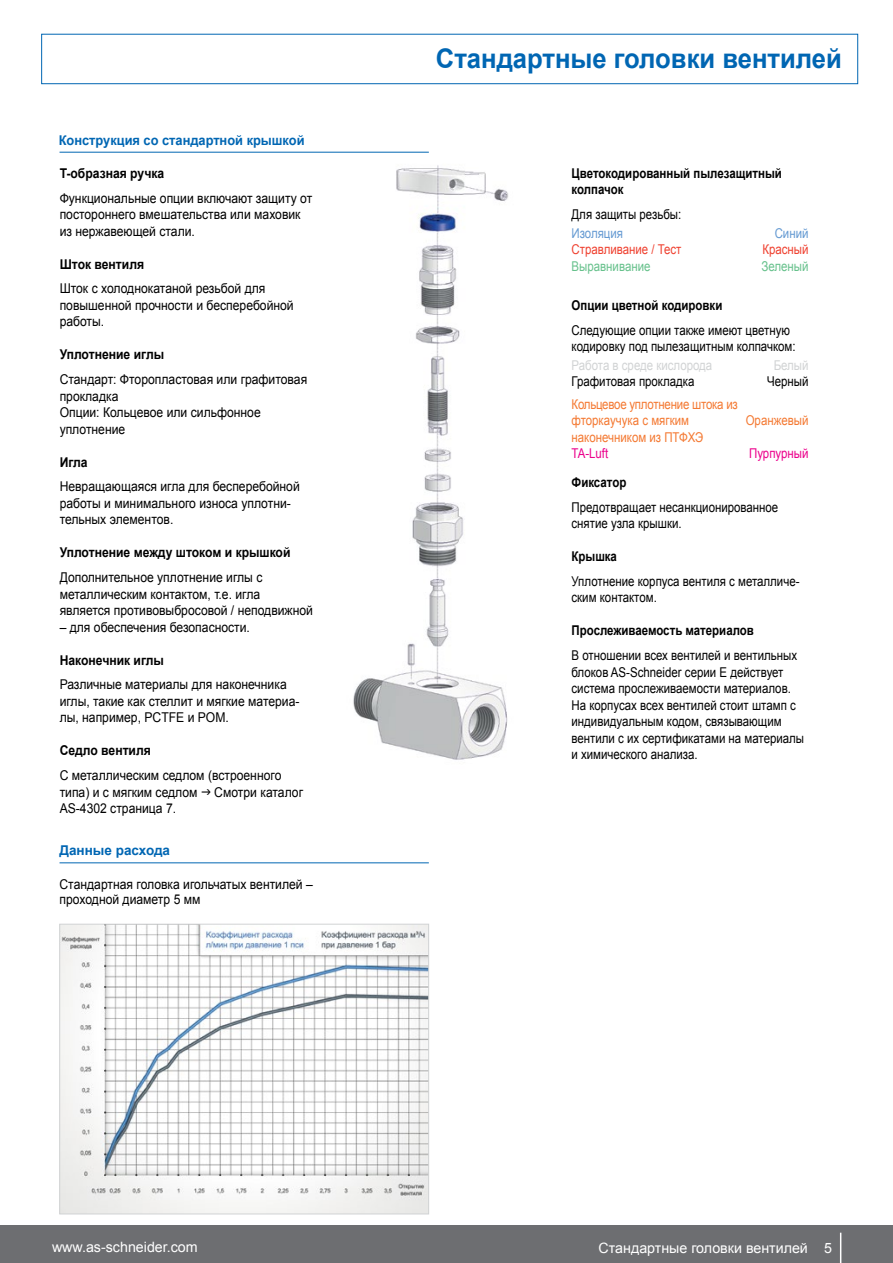
<style>
.page{position:relative;width:893px;height:1263px;background:#fff}
.page>*{position:absolute;margin:0;border:0;box-sizing:border-box;transform-origin:0 0}
.t1{font:700 27px "Arial";color:#0066b3;scale:.95 1}
.t2{font:14.25px "Arial";color:#fff}
.t3{font:13.5px/16.5px "Arial";color:#000;scale:.9 1}
.t4{font:13.5px/16.5px "Arial";color:#000;scale:.85 1}
.t5{font:700 13.5px "Arial";color:#000;scale:.9 1}
.t6{font:700 13.5px/16.5px "Arial";color:#000;scale:.85 1}
.t7{font:13.5px/16.5px "Arial";color:#f47932;scale:.85 1}
.t8{font:700 13.5px "Arial";color:#0066b3;scale:.95 1}
.t9{font:13.5px "Arial";color:#d1d3d4;scale:.85 1}
.t10{font:13.5px "Arial";color:#ef4130;scale:.85 1}
.t11{font:13.5px "Arial";color:#67c18c;scale:.85 1}
.t12{font:13.5px "Arial";color:#ec008c;scale:.85 1}
.t13{font:13.5px "Arial";color:#659ad2;scale:.85 1}
.t14{font:700 13.5px "Arial";color:#0066b3}
</style>
<div class="page">
<div style="left:41px;top:34px;width:817px;height:50px;border:1px solid #0066b3"></div>
<img style="left:353px;top:165px;width:155px;height:595px">
<hr style="left:60px;top:152px;width:369px;height:1px;background:#0066b3">
<hr style="left:60px;top:862px;width:369px;height:1px;background:#0066b3">
<img style="left:62px;top:926px;width:365px;height:286px">
<div style="left:60px;top:924px;width:369px;height:290px;border:1px solid #d1d3d4"></div>
<div style="left:0;top:1225px;width:893px;height:38px;background:#6d6e71"></div>
<hr style="left:840px;top:1233px;width:1px;height:30px;background:#fff">
<p class="t8" style="left:59px;top:131px;width:260px">Конструкция со стандартной крышкой</p>
<p class="t5" style="left:60px;top:164px;width:118px">T-образная ручка</p>
<p class="t3" style="left:60px;top:190px;width:282px">Функциональные опции включают защиту от постороннего вмешательства или маховик из нержавеющей стали.</p>
<p class="t5" style="left:60px;top:255px;width:95px">Шток вентиля</p>
<p class="t3" style="left:60px;top:280px;width:262px">Шток с холоднокатаной резьбой для повышенной прочности и бесперебойной работы.</p>
<p class="t5" style="left:60px;top:345px;width:118px">Уплотнение иглы</p>
<p class="t3" style="left:60px;top:371px;width:277px">Стандарт: Фторопластовая или графитовая прокладка<br>Опции: Кольцевое или сильфонное уплотнение</p>
<p class="t5" style="left:60px;top:453px;width:33px">Игла</p>
<p class="t3" style="left:60px;top:478px;width:268px">Невращающаяся игла для бесперебойной работы и минимального износа уплотни&shy;тельных элементов.</p>
<p class="t5" style="left:60px;top:544px;width:258px">Уплотнение между штоком и крышкой</p>
<p class="t3" style="left:60px;top:569px;width:283px">Дополнительное уплотнение иглы с металлическим контактом, т.е. игла является противовыбросовой / неподвижной</p>
<p class="t3" style="left:60px;top:619px;width:213px">– для обеспечения безопасности.</p>
<p class="t5" style="left:60px;top:651px;width:117px">Наконечник иглы</p>
<p class="t3" style="left:60px;top:676px;width:268px">Различные материалы для наконечника иглы, такие как стеллит и мягкие материа&shy;лы, например, PCTFE и POM.</p>
<p class="t5" style="left:60px;top:742px;width:103px">Седло вентиля</p>
<p class="t3" style="left:60px;top:767px;width:272px">С металлическим седлом (встроенного типа) и с мягким седлом Смотри каталог<br>AS-4302 страница 7.</p>
<p class="t14" style="left:60px;top:841px;width:112px">Данные расхода</p>
<p class="t3" style="left:60px;top:877px;width:283px;line-height:15px">Стандартная головка игольчатых вентилей – проходной диаметр 5 мм</p>
<h1 class="t1" style="left:436px;top:40px;width:429px">Стандартные головки вентилей</h1>
<p class="t6" style="left:571px;top:165px;width:249px">Цветокодированный пылезащитный колпачок</p>
<p class="t4" style="left:571px;top:206px;width:131px">Для защиты резьбы:</p>
<p class="t13" style="left:571px;top:224px;width:62px">Изоляция</p>
<p class="t13" style="left:775px;top:224px;width:41px">Синий</p>
<p class="t10" style="left:571px;top:241px;width:131px">Стравливание / Тест</p>
<p class="t10" style="left:762px;top:241px;width:56px">Красный</p>
<p class="t11" style="left:571px;top:257px;width:94px">Выравнивание</p>
<p class="t11" style="left:761px;top:257px;width:57px">Зеленый</p>
<p class="t6" style="left:571px;top:297px;width:179px">Опции цветной кодировки</p>
<p class="t4" style="left:571px;top:322px;width:265px">Следующие опции также имеют цветную кодировку под пылезащитным колпачком:</p>
<p class="t9" style="left:571px;top:356px;width:167px">Работа в среде кислорода</p>
<p class="t9" style="left:774px;top:356px;width:43px">Белый</p>
<p class="t4" style="left:571px;top:373px;width:146px">Графитовая прокладка</p>
<p class="t4" style="left:767px;top:373px;width:50px">Черный</p>
<p class="t7" style="left:571px;top:396px;width:197px">Кольцевое уплотнение штока из фторкаучука с мягким наконечником из ПТФХЭ</p>
<p class="t7" style="left:746px;top:412px;width:75px">Оранжевый</p>
<p class="t12" style="left:571px;top:445px;width:45px">TA-Luft</p>
<p class="t12" style="left:749px;top:445px;width:71px">Пурпурный</p>
<p class="t6" style="left:571px;top:474px;width:66px">Фиксатор</p>
<p class="t4" style="left:571px;top:499px;width:245px">Предотвращает несанкционированное снятие узла крышки.</p>
<p class="t6" style="left:571px;top:548px;width:55px">Крышка</p>
<p class="t4" style="left:571px;top:573px;width:270px">Уплотнение корпуса вентиля с металличе&shy;ским контактом.</p>
<p class="t6" style="left:571px;top:623px;width:216px">Прослеживаемость материалов</p>
<p class="t4" style="left:571px;top:647px;width:275px">В отношении всех вентилей и вентильных блоков AS-Schneider серии Е действует система прослеживаемости материалов.<br>На корпусах всех вентилей стоит штамп с индивидуальным кодом, связывающим вентили с их сертификатами на материалы и химического анализа.</p>
<p class="t2" style="left:52px;top:1238px;width:147px">www.as-schneider.com</p>
<p class="t2" style="left:599px;top:1238px;width:235px">Стандартные головки вентилей 5</p>
</div>
